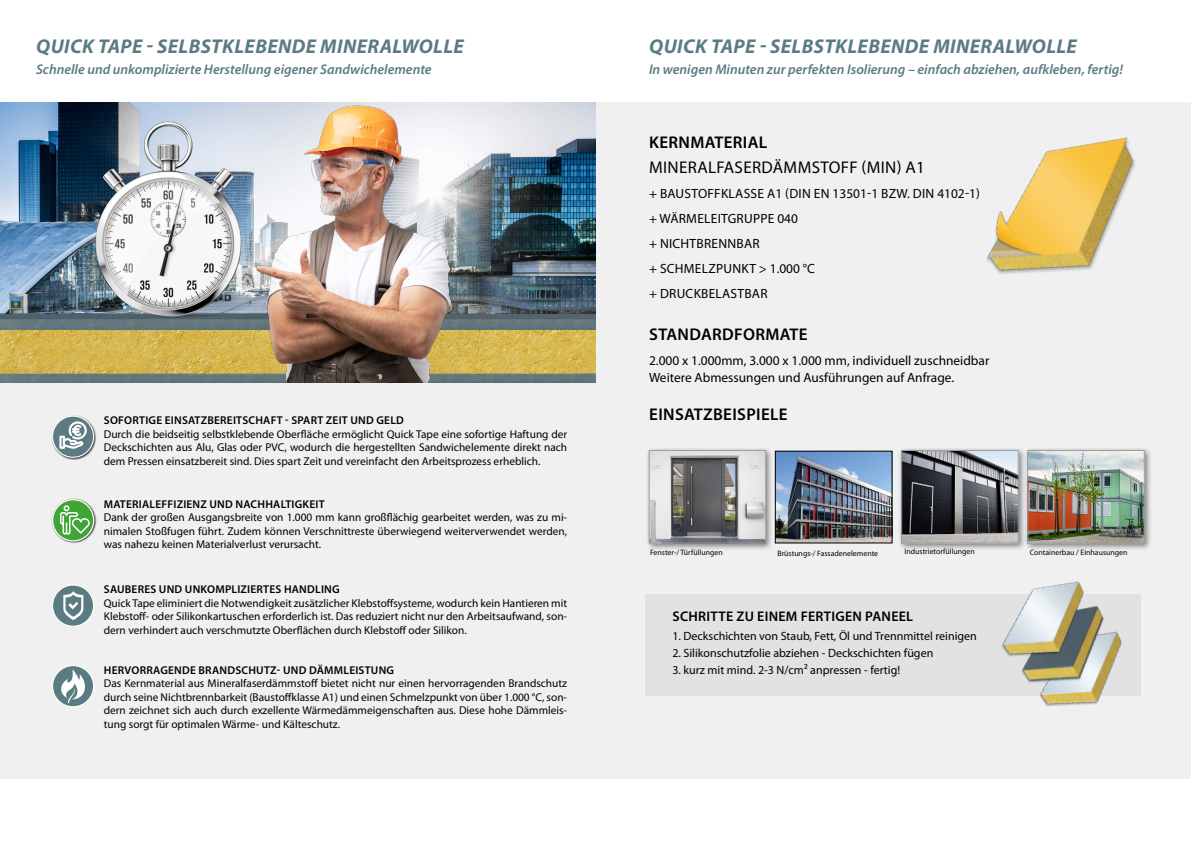
<style>
.page{position:relative;width:1191px;height:842px;background:#fff}
.page>*{position:absolute;margin:0;border:0;box-sizing:border-box;transform-origin:0 0}
.t1{font:italic 700 20px "Myriad Pro";letter-spacing:.02em;color:#5b7b83}
.t2{font:600 17px "Myriad Pro";letter-spacing:.02em;color:#000}
.t3{font:17px "Myriad Pro";letter-spacing:.02em;color:#000}
.t4{font:italic 600 14px "Myriad Pro";color:#5b7b83}
.t5{font:600 14px "Myriad Pro";letter-spacing:.02em;color:#000}
.t6{font:13.4px/25px "Myriad Pro";letter-spacing:.02em;color:#000}
.t7{font:13.4px/17px "Myriad Pro";color:#000}
.t8{font:12px "Myriad Pro";color:#000}
.t9{font:11.3px/13.6px "Myriad Pro";color:#000;text-align:justify}
.t10{font:600 11.3px "Myriad Pro";letter-spacing:.02em;color:#000}
.t11{font:7.8px "Myriad Pro";color:#000}
</style>
<div class="page">
<div style="left:0;top:102px;width:1191px;height:676px;background:#f0f0f0"></div>
<div style="left:897px;top:446px;width:129px;height:105px;background:#000;opacity:.49"></div>
<svg style="left:901px;top:450px;width:117px;height:93px"></svg>
<div style="left:645px;top:446px;width:128px;height:105px;background:#000;opacity:.49"></div>
<svg style="left:649px;top:450px;width:117px;height:93px"></svg>
<div style="left:1023px;top:446px;width:129px;height:105px;background:#000;opacity:.49"></div>
<img style="left:1027px;top:450px;width:117px;height:93px">
<div style="left:645px;top:595px;width:496px;height:101px;background:#e2e2e2"></div>
<img style="left:777px;top:453px;width:113px;height:88px">
<div style="left:775px;top:451px;width:117px;height:92px;border:1px solid #000"></div>
<img style="left:986px;top:137px;width:150px;height:137px">
<img style="left:1040px;top:631px;width:82px;height:75px">
<img style="left:1021px;top:594px;width:89px;height:101px">
<img style="left:995px;top:581px;width:95px;height:88px">
<img style="left:0;top:106px;width:595px;height:277px">
<div style="left:51px;top:498px;width:45px;height:46px;background:#000;opacity:.75"></div>
<svg style="left:53px;top:500px;width:41px;height:41px"></svg>
<div style="left:52px;top:499px;width:42px;height:42px;border:1px solid #fff;border-radius:50%"></div>
<svg style="left:59px;top:505px;width:32px;height:30px"></svg>
<div style="left:53px;top:585px;width:41px;height:41px;background:#5b7b83;border-radius:50%"></div>
<div style="left:52px;top:584px;width:42px;height:43px;border:1px solid #fff;border-radius:50%"></div>
<svg style="left:63px;top:591px;width:20px;height:29px"></svg>
<div style="left:51px;top:415px;width:45px;height:45px;background:#000;opacity:.75"></div>
<div style="left:53px;top:416px;width:41px;height:41px;background:#5b7b83;border-radius:50%"></div>
<div style="left:52px;top:416px;width:42px;height:42px;border:1px solid #fff;border-radius:50%"></div>
<svg style="left:60px;top:421px;width:27px;height:28px"></svg>
<div style="left:53px;top:666px;width:41px;height:41px;background:#5b7b83;border-radius:50%"></div>
<div style="left:52px;top:665px;width:42px;height:42px;border:1px solid #fff;border-radius:50%"></div>
<svg style="left:61px;top:669px;width:25px;height:34px"></svg>
<img style="left:245px;top:103px;width:233px;height:280px">
<h1 class="t1" style="left:36px;top:33px;width:429px">QUICK TAPE - SELBSTKLEBENDE MINERALWOLLE</h1>
<p class="t4" style="left:36px;top:60px;width:397px">Schnelle und unkomplizierte Herstellung eigener Sandwichelemente</p>
<p class="t10" style="left:104px;top:413px;width:301px">SOFORTIGE EINSATZBEREITSCHAFT - SPART ZEIT UND GELD</p>
<p class="t9" style="left:104px;top:427px;width:465px">Durch die beidseitig selbstklebende Oberfläche ermöglicht Quick Tape eine sofortige Haftung der Deckschichten aus Alu, Glas oder PVC, wodurch die hergestellten Sandwichelemente direkt nach dem Pressen einsatzbereit sind. Dies spart Zeit und vereinfacht den Arbeitsprozess erheblich.</p>
<p class="t10" style="left:104px;top:497px;width:222px">MATERIALEFFIZIENZ UND NACHHALTIGKEIT</p>
<p class="t9" style="left:104px;top:510px;width:465px">Dank der großen Ausgangsbreite von 1.000 mm kann großflächig gearbeitet werden, was zu mi&shy;nimalen Stoßfugen führt. Zudem können Verschnittreste überwiegend weiterverwendet werden, was nahezu keinen Materialverlust verursacht.</p>
<p class="t10" style="left:104px;top:582px;width:237px">SAUBERES UND UNKOMPLIZIERTES HANDLING</p>
<p class="t9" style="left:104px;top:596px;width:465px">Quick Tape eliminiert die Notwendigkeit zusätzlicher Klebstoffsysteme, wodurch kein Hantieren mit Klebstoff- oder Silikonkartuschen erforderlich ist. Das reduziert nicht nur den Arbeitsaufwand, son&shy;dern verhindert auch verschmutzte Oberflächen durch Klebstoff oder Silikon.</p>
<p class="t10" style="left:104px;top:662px;width:292px">HERVORRAGENDE BRANDSCHUTZ- UND DÄMMLEISTUNG</p>
<p class="t9" style="left:104px;top:676px;width:465px">Das Kernmaterial aus Mineralfaserdämmstoff bietet nicht nur einen hervorragenden Brandschutz durch seine Nichtbrennbarkeit (Baustoffklasse A1) und einen Schmelzpunkt von über 1.000 °C, son&shy;dern zeichnet sich auch durch exzellente Wärmedämmeigenschaften aus. Diese hohe Dämmleis&shy;tung sorgt für optimalen Wärme- und Kälteschutz.</p>
<h1 class="t1" style="left:649px;top:33px;width:429px">QUICK TAPE - SELBSTKLEBENDE MINERALWOLLE</h1>
<p class="t4" style="left:649px;top:60px;width:475px">In wenigen Minuten zur perfekten Isolierung – einfach abziehen, aufkleben, fertig!</p>
<h2 class="t2" style="left:649px;top:132px;width:119px">KERNMATERIAL</h2>
<h2 class="t3" style="left:649px;top:157px;width:277px">MINERALFASERDÄMMSTOFF (MIN) A1</h2>
<p class="t6" style="left:649px;top:181px;width:332px">+ BAUSTOFFKLASSE A1 (DIN EN 13501-1 BZW. DIN 4102-1) + WÄRMELEITGRUPPE 040<br>+ NICHTBRENNBAR<br>+ SCHMELZPUNKT &gt; 1.000 °C<br>+ DRUCKBELASTBAR</p>
<h2 class="t2" style="left:649px;top:324px;width:160px">STANDARDFORMATE</h2>
<p class="t7" style="left:649px;top:352px;width:342px">2.000 x 1.000mm, 3.000 x 1.000 mm, individuell zuschneidbar<br>Weitere Abmessungen und Ausführungen auf Anfrage.</p>
<h2 class="t2" style="left:649px;top:403px;width:140px">EINSATZBEISPIELE</h2>
<p class="t11" style="left:650px;top:547px;width:74px">Fenster-/ Türfüllungen</p>
<p class="t11" style="left:777px;top:548px;width:102px">Brüstungs-/ Fassadenelemente</p>
<p class="t11" style="left:904px;top:546px;width:72px">Industrietorfüllungen</p>
<p class="t11" style="left:1029px;top:547px;width:99px">Containerbau / Einhausungen</p>
<p class="t5" style="left:672px;top:607px;width:242px">SCHRITTE ZU EINEM FERTIGEN PANEEL</p>
<p class="t8" style="left:672px;top:628px;width:306px">1. Deckschichten von Staub, Fett, Öl und Trennmittel reinigen</p>
<p class="t8" style="left:672px;top:645px;width:262px">2. Silikonschutzfolie abziehen - Deckschichten fügen</p>
<p class="t8" style="left:672px;top:662px;width:229px">3. kurz mit mind. 2-3 N/cm² anpressen - fertig!</p>
</div>
